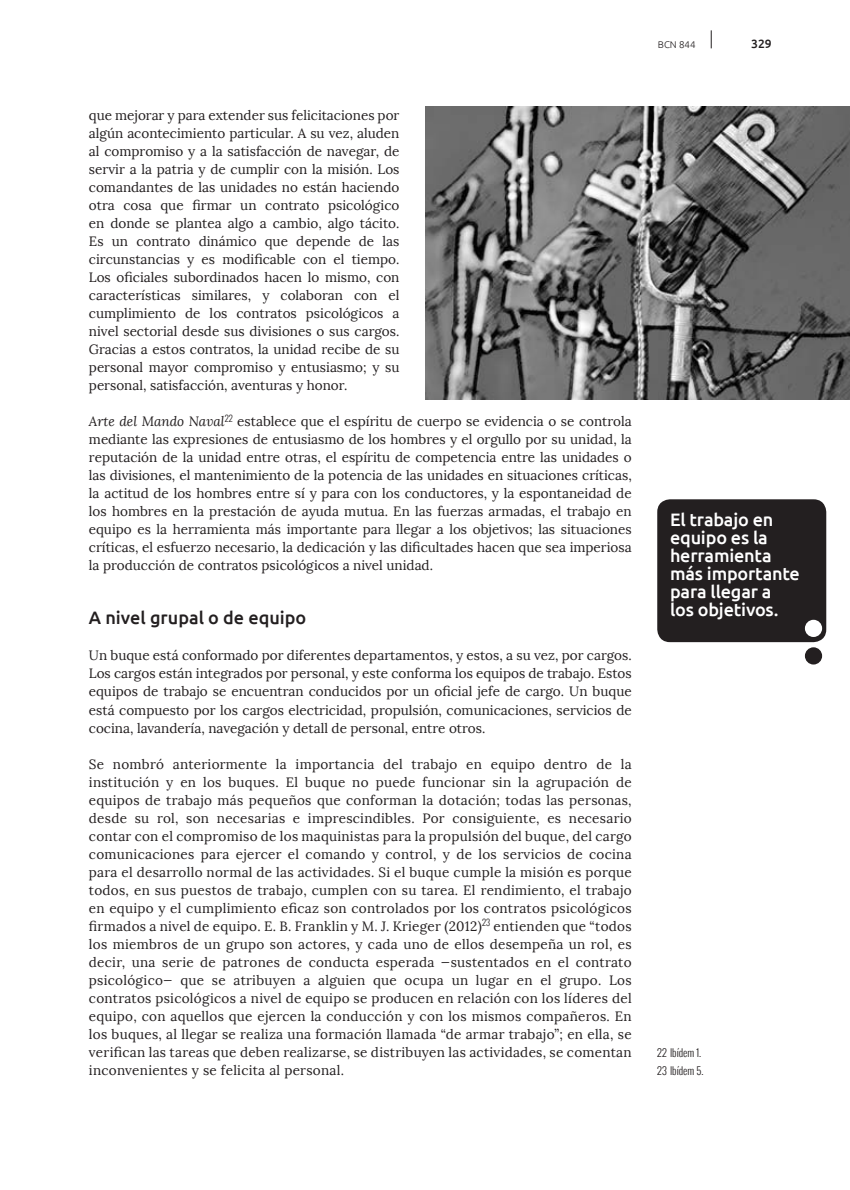
<style>
.page{position:relative;width:850px;height:1190px;background:#fff}
.page>*{position:absolute;margin:0;border:0;box-sizing:border-box;transform-origin:0 0}
.t1{font:500 18px/18px "Ubuntu";letter-spacing:-.01em;color:#fff}
.t2{font:500 18px "Ubuntu";color:#231f20}
.t3{font:13.5px/18px "Lora";color:#231f20;text-align:justify}
.t4{font:500 12px "Ubuntu";color:#231f20}
.t5{font:300 10.5px/18px "Oswald";color:#231f20}
.t6{font:300 9.75px "Ubuntu";color:#231f20}
.s1{font-style:italic}
</style>
<div class="page">
<svg style="left:711px;top:30px;width:1px;height:18px"></svg>
<img style="left:425px;top:107px;width:425px;height:293px">
<div style="left:657px;top:499px;width:169px;height:143px;background:#231f20;border-radius:13px"></div>
<div style="left:805px;top:647px;width:17px;height:17px;background:#231f20;border-radius:50%"></div>
<div style="left:805px;top:620px;width:17px;height:17px;background:#fff;border-radius:50%"></div>
<p class="t3" style="left:89px;top:107px;width:312px">que mejorar y para extender sus felicitaciones por algún acontecimiento particular. A su vez, aluden al compromiso y a la satisfacción de navegar, de servir a la patria y de cumplir con la misión. Los comandantes de las unidades no están haciendo otra cosa que firmar un contrato psicológico en donde se plantea algo a cambio, algo tácito.<br>Es un contrato dinámico que depende de las circunstancias y es modificable con el tiempo.<br>Los oficiales subordinados hacen lo mismo, con características similares, y colaboran con el cumplimiento de los contratos psicológicos a nivel sectorial desde sus divisiones o sus cargos.<br>Gracias a estos contratos, la unidad recibe de su personal mayor compromiso y entusiasmo; y su personal, satisfacción, aventuras y honor.</p>
<p class="t3" style="left:89px;top:413px;width:544px"><span class="s1">Arte del Mando Naval</span><sup>22</sup> establece que el espíritu de cuerpo se evidencia o se controla mediante las expresiones de entusiasmo de los hombres y el orgullo por su unidad, la reputación de la unidad entre otras, el espíritu de competencia entre las unidades o las divisiones, el mantenimiento de la potencia de las unidades en situaciones críticas, la actitud de los hombres entre sí y para con los conductores, y la espontaneidad de los hombres en la prestación de ayuda mutua. En las fuerzas armadas, el trabajo en equipo es la herramienta más importante para llegar a los objetivos; las situaciones críticas, el esfuerzo necesario, la dedicación y las dificultades hacen que sea imperiosa la producción de contratos psicológicos a nivel unidad.</p>
<h1 class="t2" style="left:89px;top:607px;width:219px">A nivel grupal o de equipo</h1>
<p class="t3" style="left:89px;top:647px;width:544px">Un buque está conformado por diferentes departamentos, y estos, a su vez, por cargos.<br>Los cargos están integrados por personal, y este conforma los equipos de trabajo. Estos equipos de trabajo se encuentran conducidos por un oficial jefe de cargo. Un buque está compuesto por los cargos electricidad, propulsión, comunicaciones, servicios de cocina, lavandería, navegación y detall de personal, entre otros.</p>
<p class="t3" style="left:89px;top:755px;width:544px">Se nombró anteriormente la importancia del trabajo en equipo dentro de la institución y en los buques. El buque no puede funcionar sin la agrupación de equipos de trabajo más pequeños que conforman la dotación; todas las personas, desde su rol, son necesarias e imprescindibles. Por consiguiente, es necesario contar con el compromiso de los maquinistas para la propulsión del buque, del cargo comunicaciones para ejercer el comando y control, y de los servicios de cocina para el desarrollo normal de las actividades. Si el buque cumple la misión es porque todos, en sus puestos de trabajo, cumplen con su tarea. El rendimiento, el trabajo en equipo y el cumplimiento eficaz son controlados por los contratos psicológicos firmados a nivel de equipo. E. B. Franklin y M. J. Krieger (2012)<sup>23</sup> entienden que “todos los miembros de un grupo son actores, y cada uno de ellos desempeña un rol, es decir, una serie de patrones de conducta esperada —sustentados en el contrato psicológico— que se atribuyen a alguien que ocupa un lugar en el grupo. Los contratos psicológicos a nivel de equipo se producen en relación con los líderes del equipo, con aquellos que ejercen la conducción y con los mismos compañeros. En los buques, al llegar se realiza una formación llamada “de armar trabajo”; en ella, se verifican las tareas que deben realizarse, se distribuyen las actividades, se comentan inconvenientes y se felicita al personal.</p>
<p class="t6" style="left:658px;top:39px;width:39px">BCN 844</p>
<p class="t4" style="left:751px;top:37px;width:22px">329</p>
<h1 class="t1" style="left:670px;top:510px;width:131px">El trabajo en equipo es la herramienta más importante para llegar a los objetivos.</h1>
<p class="t5" style="left:657px;top:1043px;width:48px">22 Ibídem 1.<br>23 Ibídem 5.</p>
</div>
